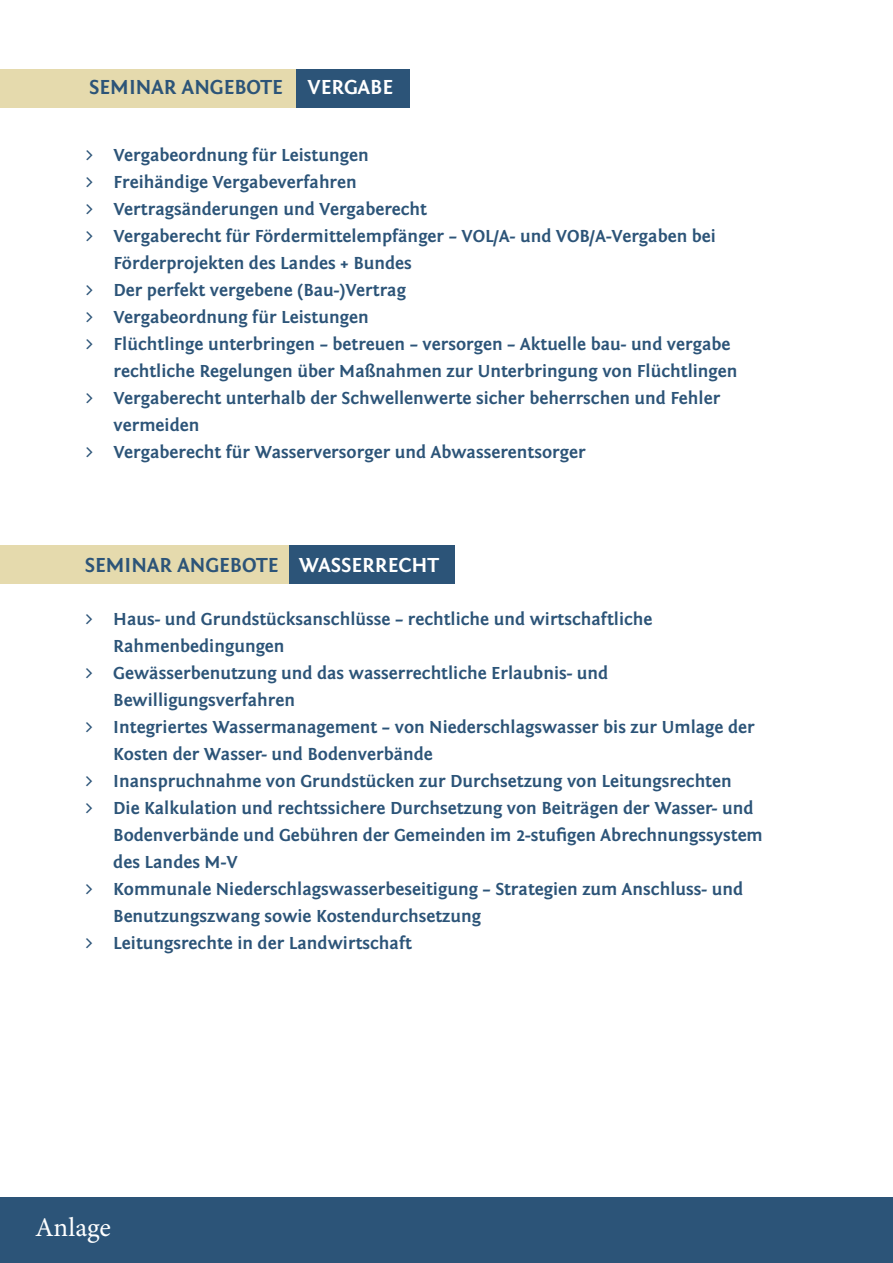
<style>
.page{position:relative;width:893px;height:1263px;background:#fff}
.page>*{position:absolute;margin:0;border:0;box-sizing:border-box;transform-origin:0 0}
.t1{font:27px "Minion Pro";letter-spacing:-.005em;color:#fff}
.t2{font:700 21px "Fontin Sans";color:#2c5478}
.t3{font:700 21px "Fontin Sans";color:#fff}
.t4{font:700 18px/27px "Fontin Sans";color:#2c5478}
</style>
<div class="page">
<div style="left:0;top:1197px;width:893px;height:66px;background:#2c5478"></div>
<div style="left:0;top:69px;width:321px;height:38px;background:#e5daad"></div>
<div style="left:0;top:545px;width:293px;height:38px;background:#e5daad"></div>
<div style="left:296px;top:69px;width:113px;height:38px;background:#2c5478"></div>
<div style="left:289px;top:545px;width:166px;height:38px;background:#2c5478"></div>
<p class="t2" style="left:89px;top:75px;width:195px">SEMINAR ANGEBOTE</p>
<p class="t3" style="left:308px;top:75px;width:87px">VERGABE</p>
<p class="t4" style="left:114px;top:142px;width:625px">Vergabeordnung für Leistungen<br>Freihändige Vergabeverfahren<br>Vertragsänderungen und Vergaberecht<br>Vergaberecht für Fördermittelempfänger – VOL/A- und VOB/A-Vergaben bei Förderprojekten des Landes + Bundes<br>Der perfekt vergebene (Bau-)Vertrag<br>Vergabeordnung für Leistungen<br>Flüchtlinge unterbringen – betreuen – versorgen – Aktuelle bau- und vergabe rechtliche Regelungen über Maßnahmen zur Unterbringung von Flüchtlingen Vergaberecht unterhalb der Schwellenwerte sicher beherrschen und Fehler vermeiden<br>Vergaberecht für Wasserversorger und Abwasserentsorger</p>
<p class="t2" style="left:85px;top:553px;width:195px">SEMINAR ANGEBOTE</p>
<p class="t3" style="left:299px;top:553px;width:142px">WASSERRECHT</p>
<p class="t4" style="left:113px;top:606px;width:651px">Haus- und Grundstücksanschlüsse – rechtliche und wirtschaftliche Rahmenbedingungen<br>Gewässerbenutzung und das wasserrechtliche Erlaubnis- und Bewilligungsverfahren<br>Integriertes Wassermanagement – von Niederschlagswasser bis zur Umlage der Kosten der Wasser- und Bodenverbände<br>Inanspruchnahme von Grundstücken zur Durchsetzung von Leitungsrechten<br>Die Kalkulation und rechtssichere Durchsetzung von Beiträgen der Wasser- und Bodenverbände und Gebühren der Gemeinden im 2-stufigen Abrechnungssystem des Landes M-V<br>Kommunale Niederschlagswasserbeseitigung – Strategien zum Anschluss- und Benutzungszwang sowie Kostendurchsetzung<br>Leitungsrechte in der Landwirtschaft</p>
<h1 class="t1" style="left:35px;top:1209px;width:78px">Anlage</h1>
</div>
